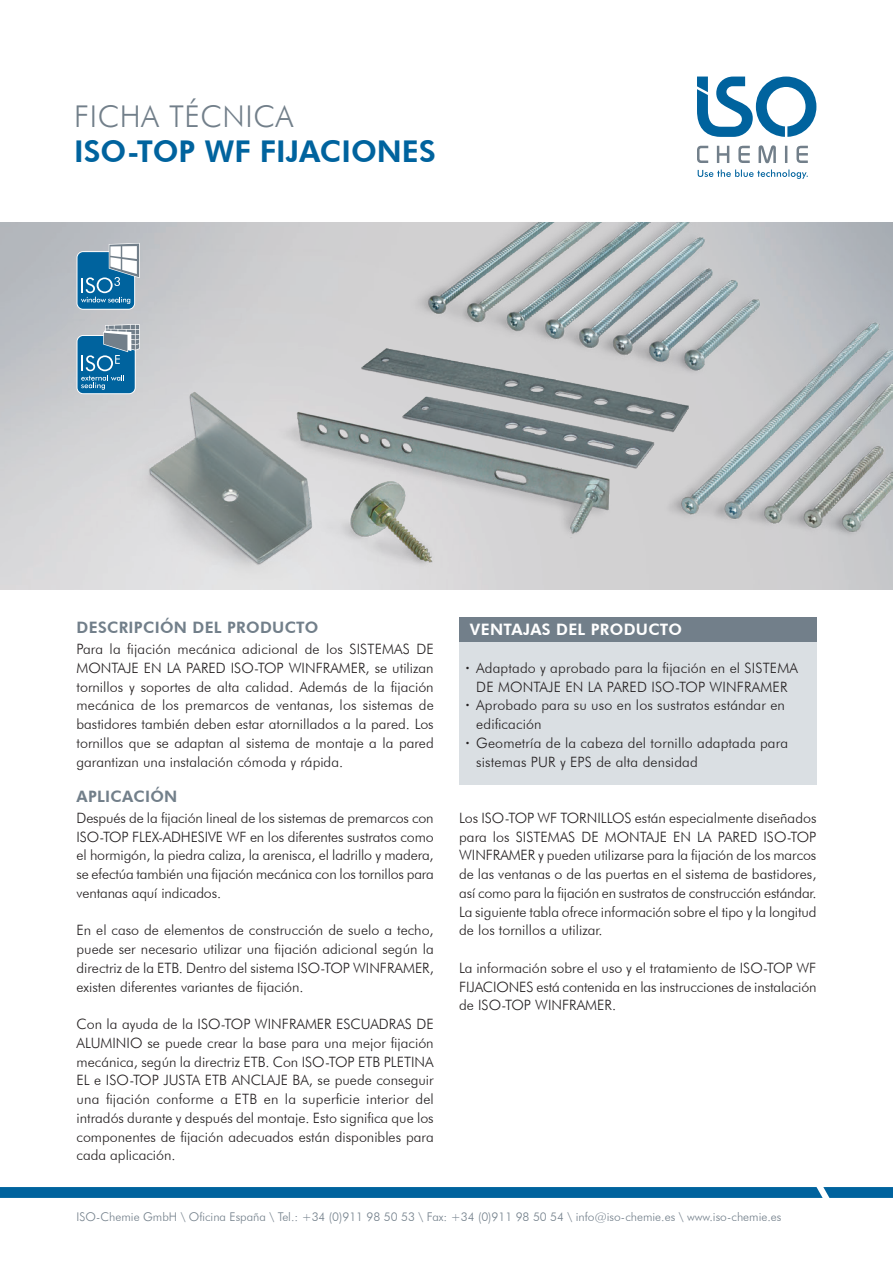
<style>
.page{position:relative;width:893px;height:1263px;background:#fff}
.page>*{position:absolute;margin:0;border:0;box-sizing:border-box;transform-origin:0 0}
.t1{font:800 30px "Futura BT";color:#00639e}
.t2{font:300 30px "Futura BT";letter-spacing:.02em;color:#727f8a}
.t3{font:800 15.75px "Futura BT";letter-spacing:.02em;color:#727f8a}
.t4{font:800 15.75px "Futura BT";letter-spacing:.02em;color:#fff}
.t5{font:300 14.25px/18.8px "Futura BT";color:#231f20;text-align:justify}
.t6{font:300 12px "Futura BT";color:#727f8a}
.s1{font-weight:800}
</style>
<div class="page">
<img style="left:21px;top:223px;width:872px;height:357px">
<div style="left:459px;top:617px;width:357px;height:25px;background:#727f8a"></div>
<div style="left:459px;top:642px;width:357px;height:143px;background:#dadfe3"></div>
<svg style="left:0;top:1187px;width:893px;height:11px;background:#04659f"></svg>
<svg style="left:697px;top:145px;width:111px;height:18px"></svg>
<svg style="left:698px;top:169px;width:110px;height:10px"></svg>
<svg style="left:697px;top:77px;width:119px;height:60px"></svg>
<h1 class="t2" style="left:74px;top:98px;width:221px">FICHA TÉCNICA</h1>
<h1 class="t1" style="left:74px;top:133px;width:363px">ISO-TOP WF FIJACIONES</h1>
<p class="t3" style="left:77px;top:618px;width:243px">DESCRIPCIÓN DEL PRODUCTO</p>
<p class="t5" style="left:77px;top:639px;width:359px">Para la fijación mecánica adicional de los SISTEMAS DE MONTAJE EN LA PARED ISO-TOP WINFRAMER, se utilizan tornillos y soportes de alta calidad. Además de la fijación mecánica de los premarcos de ventanas, los sistemas de bastidores también deben estar atornillados a la pared. Los tornillos que se adaptan al sistema de montaje a la pared garantizan una instalación cómoda y rápida.</p>
<p class="t3" style="left:77px;top:787px;width:102px">APLICACIÓN</p>
<p class="t5" style="left:77px;top:808px;width:359px">Después de la fijación lineal de los sistemas de premarcos con ISO-TOP FLEX-ADHESIVE WF en los diferentes sustratos como el hormigón, la piedra caliza, la arenisca, el ladrillo y madera, se efectúa también una fijación mecánica con los tornillos para ventanas aquí indicados.</p>
<p class="t5" style="left:77px;top:921px;width:359px">En el caso de elementos de construcción de suelo a techo, puede ser necesario utilizar una fijación adicional según la directriz de la ETB. Dentro del sistema ISO-TOP WINFRAMER, existen diferentes variantes de fijación.</p>
<p class="t5" style="left:77px;top:1014px;width:359px">Con la ayuda de la ISO-TOP WINFRAMER ESCUADRAS DE ALUMINIO se puede crear la base para una mejor fijación mecánica, según la directriz ETB. Con ISO-TOP ETB PLETINA EL e ISO-TOP JUSTA ETB ANCLAJE BA, se puede conseguir una fijación conforme a ETB en la superficie interior del intradós durante y después del montaje. Esto significa que los componentes de fijación adecuados están disponibles para cada aplicación.</p>
<p class="t4" style="left:470px;top:620px;width:214px">VENTAJAS DEL PRODUCTO</p>
<p class="t5" style="left:466px;top:658px;width:334px"><span class="s1">·</span> Adaptado y aprobado para la fijación en el SISTEMA</p>
<p class="t5" style="left:476px;top:677px;width:313px">DE MONTAJE EN LA PARED ISO-TOP WINFRAMER</p>
<p class="t5" style="left:466px;top:696px;width:321px"><span class="s1">·</span> Aprobado para su uso en los sustratos estándar en</p>
<p class="t5" style="left:476px;top:714px;width:67px">edificación</p>
<p class="t5" style="left:466px;top:733px;width:324px"><span class="s1">·</span> Geometría de la cabeza del tornillo adaptada para</p>
<p class="t5" style="left:476px;top:752px;width:223px">sistemas PUR y EPS de alta densidad</p>
<p class="t5" style="left:459px;top:808px;width:359px">Los ISO-TOP WF TORNILLOS están especialmente diseñados para los SISTEMAS DE MONTAJE EN LA PARED ISO-TOP WINFRAMER y pueden utilizarse para la fijación de los marcos de las ventanas o de las puertas en el sistema de bastidores, así como para la fijación en sustratos de construcción estándar.<br>La siguiente tabla ofrece información sobre el tipo y la longitud de los tornillos a utilizar.</p>
<p class="t5" style="left:459px;top:958px;width:359px">La información sobre el uso y el tratamiento de ISO-TOP WF FIJACIONES está contenida en las instrucciones de instalación de ISO-TOP WINFRAMER.</p>
<p class="t6" style="left:77px;top:1209px;width:706px">ISO-Chemie GmbH \ Oficina España \ Tel.: +34 (0)911 98 50 53 \ Fax: +34 (0)911 98 50 54 \ info@iso-chemie.es \ www.iso-chemie.es</p>
</div>
